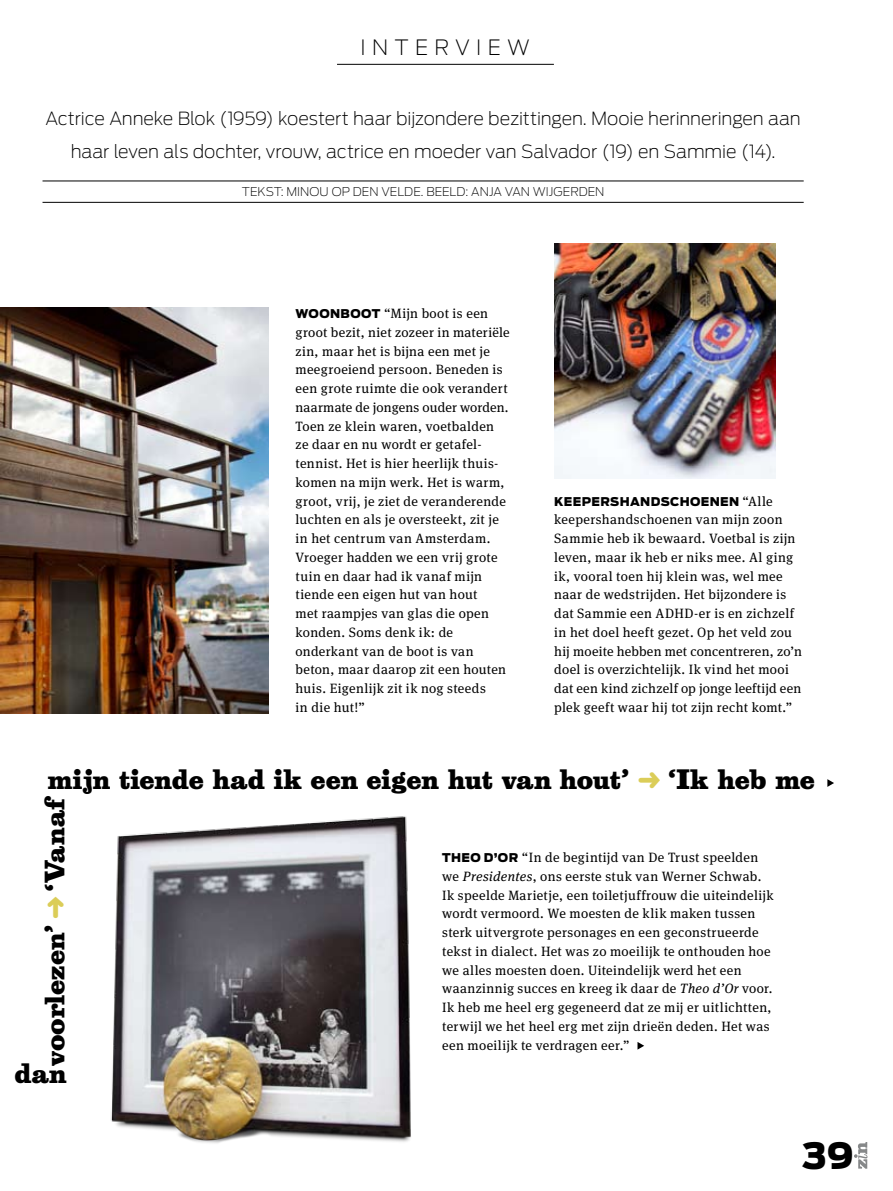
<style>
.page{position:relative;width:893px;height:1191px;background:#fff}
.page>*{position:absolute;margin:0;border:0;box-sizing:border-box;transform-origin:0 0}
.t1{font:900 36px "Antenna";color:#000}
.t2{font:900 25.5px "Belizio";letter-spacing:-.005em;color:#000}
.t3{font:200 21px "Antenna";letter-spacing:.3em;color:#000}
.t4{font:200 18px/33px "Antenna";letter-spacing:-.005em;color:#000;text-align:center}
.t5{font:13.5px/18.8px "Meta Serif OT";letter-spacing:.025em;color:#000}
.t6{font:200 12px "Antenna";letter-spacing:.005em;color:#000}
.t7{font:900 12px "Antenna";letter-spacing:.03em;color:#000}
.s1{font-family:"Antenna";font-weight:900;font-size:12px}
.s2{font-family:"Meta Serif OT";font-weight:400;font-size:13.5px}
.s3{color:#dbcd58}
.s4{font-style:italic}
</style>
<div class="page">
<hr style="left:337px;top:64px;width:217px;height:1px;background:#000">
<hr style="left:43px;top:181px;width:761px;height:1px;background:#000">
<hr style="left:43px;top:202px;width:761px;height:1px;background:#000">
<img style="left:0;top:308px;width:268px;height:405px">
<svg style="left:827px;top:779px;width:7px;height:8px"></svg>
<svg style="left:637px;top:1042px;width:7px;height:7px"></svg>
<img style="left:111px;top:816px;width:300px;height:327px">
<img style="left:554px;top:243px;width:222px;height:235px">
<svg style="left:854px;top:1142px;width:13px;height:26px"></svg>
<h3 class="t3" style="left:361px;top:35px;width:171px">interview</h3>
<h3 class="t4" style="left:46px;top:102px;width:757px">Actrice Anneke Blok (1959) koestert haar bijzondere bezittingen. Mooie herinneringen aan haar leven als dochter, vrouw, actrice en moeder van Salvador (19) en Sammie (14).</h3>
<p class="t6" style="left:242px;top:184px;width:364px">TEKST: MINOU OP DEn VELDE. BEELD: anja van wijgerden</p>
<p class="t5" style="left:296px;top:304px;width:216px"><span class="s1">WOONBOOT</span> “Mijn boot is een groot bezit, niet zozeer in materiële zin, maar het is bijna een met je meegroeiend persoon. Beneden is een grote ruimte die ook verandert naarmate de jongens ouder worden.<br>Toen ze klein waren, voetbalden ze daar en nu wordt er getafel&shy;tennist. Het is hier heerlijk thuis&shy;komen na mijn werk. Het is warm, groot, vrij, je ziet de veranderende luchten en als je oversteekt, zit je in het centrum van Amsterdam.<br>Vroeger hadden we een vrij grote tuin en daar had ik vanaf mijn tiende een eigen hut van hout<br>met raampjes van glas die open konden. Soms denk ik: de onderkant van de boot is van beton, maar daarop zit een houten huis. Eigenlijk zit ik nog steeds<br>in die hut!”</p>
<p class="t7" style="left:554px;top:494px;width:220px">KEEPERSHANDSCHOENEN <span class="s2">“Alle</span></p>
<p class="t5" style="left:554px;top:510px;width:249px">keepershandschoenen van mijn zoon Sammie heb ik bewaard. Voetbal is zijn leven, maar ik heb er niks mee. Al ging ik, vooral toen hij klein was, wel mee naar de wedstrijden. Het bijzondere is dat Sammie een ADHD-er is en zichzelf in het doel heeft gezet. Op het veld zou hij moeite hebben met concentreren, zo’n doel is overzichtelijk. Ik vind het mooi dat een kind zichzelf op jonge leeftijd een plek geeft waar hij tot zijn recht komt.”</p>
<h2 class="t2" style="left:48px;top:765px;width:769px">mijn tiende had ik een eigen hut van hout’ <span class="s3">➜</span> ‘Ik heb me</h2>
<h2 class="t2" style="left:40px;top:1066px;width:272px;rotate:-90deg">voorlezen’ <span class="s3">➜</span>‘Vanaf</h2>
<p class="t5" style="left:442px;top:848px;width:333px"><span class="s1">THEO D’OR</span> “In de begintijd van De Trust speelden we <span class="s4">Presidentes</span>, ons eerste stuk van Werner Schwab.<br>Ik speelde Marietje, een toiletjuffrouw die uiteindelijk wordt vermoord. We moesten de klik maken tussen sterk uitvergrote personages en een geconstrueerde tekst in dialect. Het was zo moeilijk te onthouden hoe we alles moesten doen. Uiteindelijk werd het een waanzinnig succes en kreeg ik daar de <span class="s4">Theo d’Or</span> voor.<br>Ik heb me heel erg gegeneerd dat ze mij er uitlichtten, terwijl we het heel erg met zijn drieën deden. Het was een moeilijk te verdragen eer.”</p>
<h2 class="t2" style="left:14px;top:1058px;width:54px">dan</h2>
<h1 class="t1" style="left:803px;top:1134px;width:52px">39</h1>
</div>
